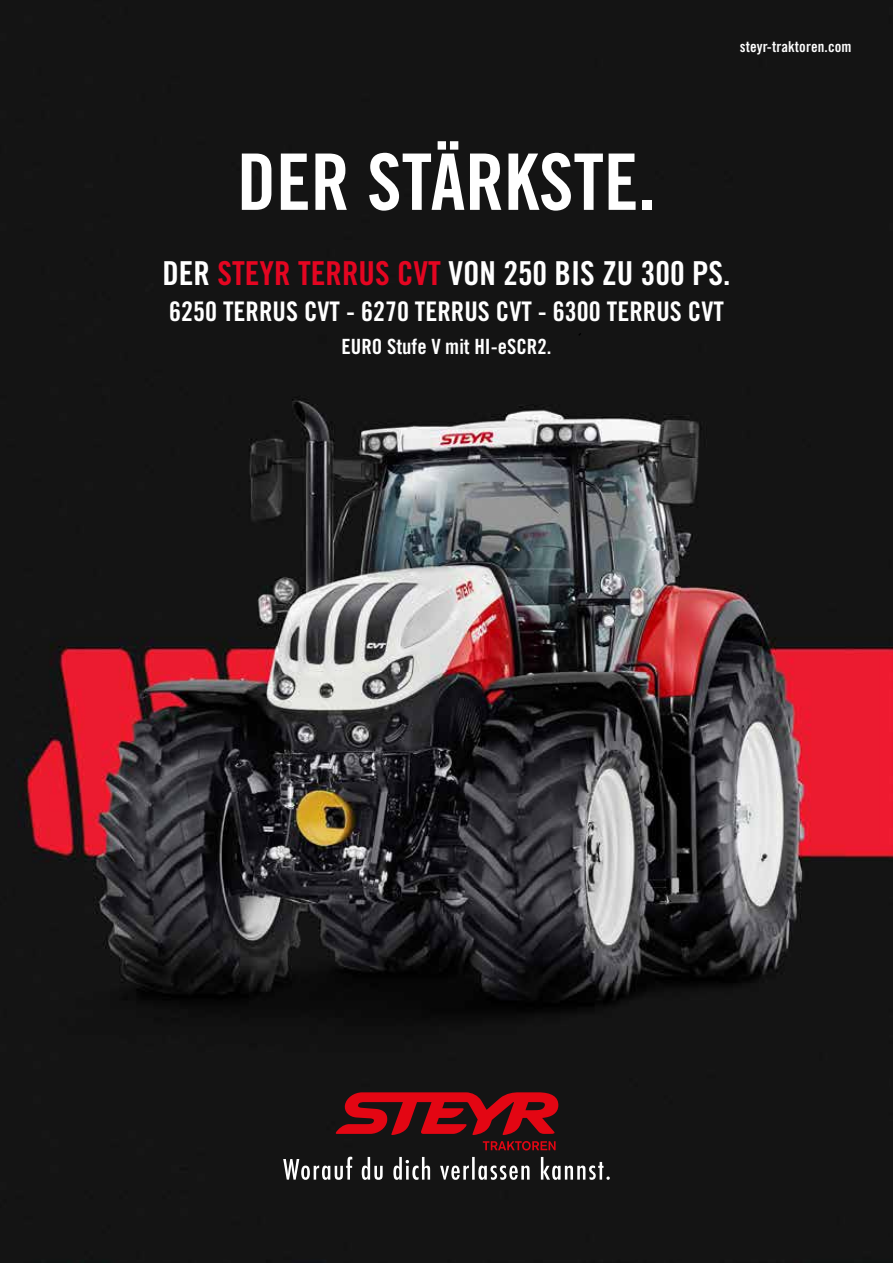
<style>
.page{position:relative;width:893px;height:1263px;background:#fff}
.page>*{position:absolute;margin:0;border:0;box-sizing:border-box;transform-origin:0 0}
.t1{font:78px "Trade Gothic LT Std Bd Cn 20";color:#fff}
.t2{font:33px "Trade Gothic LT Std Bd Cn 20";color:#fff}
.t3{font:27px "Trade Gothic LT Std Bd Cn 20";color:#fff}
.t4{font:21px "Trade Gothic LT Std Bd Cn 20";color:#fff}
.t5{font:15px "Trade Gothic LT Std Bd Cn 20";letter-spacing:.005em;color:#fff}
.s1{color:#e40521}
</style>
<div class="page">
<img style="left:0;top:0;width:893px;height:1263px">
<svg style="left:483px;top:1141px;width:73px;height:9px"></svg>
<svg style="left:283px;top:1157px;width:327px;height:23px"></svg>
<svg style="left:336px;top:1092px;width:223px;height:43px;background:#8e0b13"></svg>
<svg style="left:577px;top:331px;width:6px;height:6px"></svg>
<p class="t5" style="left:740px;top:38px;width:113px">steyr-traktoren.com</p>
<h1 class="t1" style="left:237px;top:135px;width:420px">DER STÄRKSTE.</h1>
<p class="t2" style="left:162px;top:254px;width:570px">DER <span class="s1">STEYR TERRUS CVT</span> VON 250 BIS ZU 300 PS.</p>
<p class="t3" style="left:169px;top:295px;width:556px">6250 TERRUS CVT - 6270 TERRUS CVT - 6300 TERRUS CVT</p>
<p class="t4" style="left:342px;top:334px;width:211px">EURO Stufe V mit HI-eSCR2.</p>
</div>
